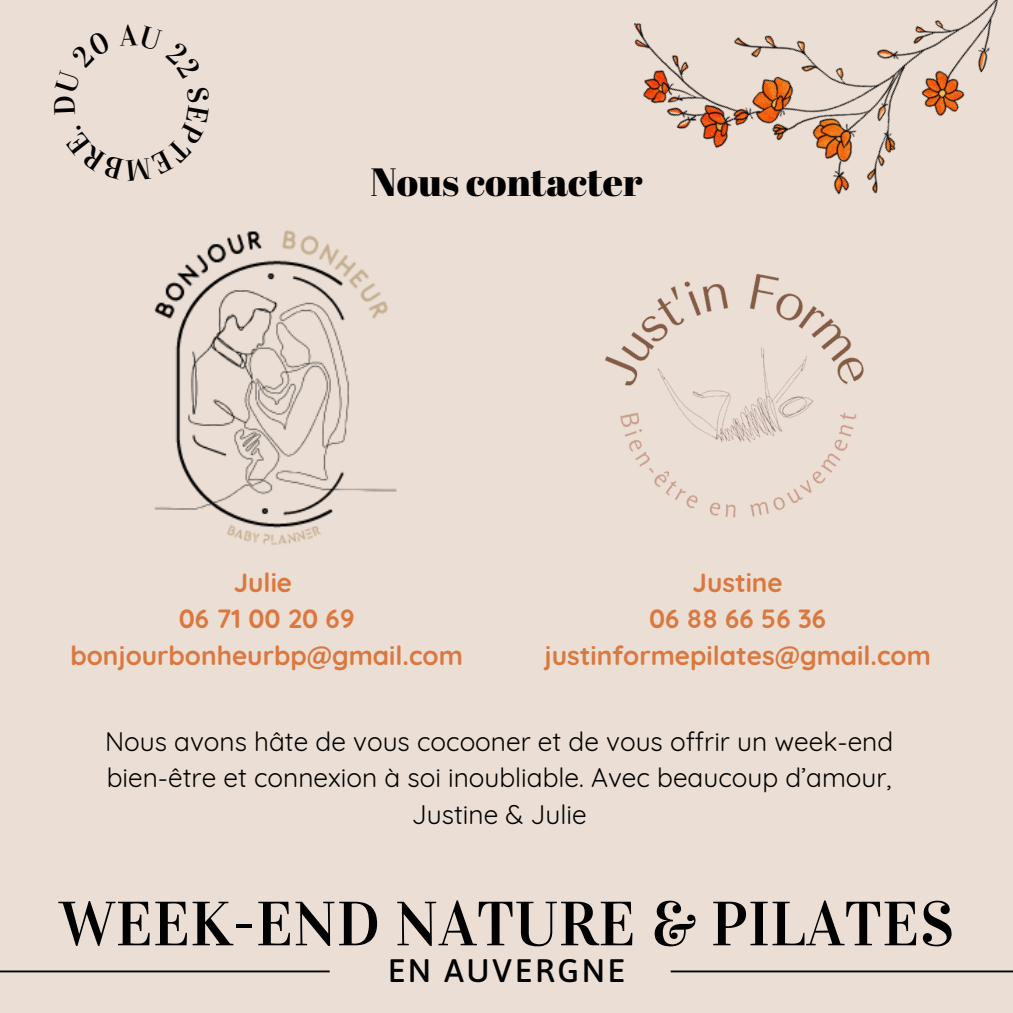
<style>
.page{position:relative;width:1013px;height:1013px;background:#fff}
.page>*{position:absolute;margin:0;border:0;box-sizing:border-box;transform-origin:0 0}
.t1{font:62.5px "Vidaloka";letter-spacing:.005em;color:#000}
.t2{font:39.38px "Abril Fatface";color:#000}
.t3{font:500 32.5px "Asap";letter-spacing:.075em;color:#000}
.t4{font:26.25px/36.5px "Quicksand";color:#000;text-align:center}
.t5{font:700 26.25px/36.5px "Quicksand";color:#da783f;text-align:center}
</style>
<div class="page">
<div style="left:0;top:0;width:1012px;height:1012px;background:#ebded4"></div>
<hr style="left:0;top:970px;width:330px;height:2px;background:#000">
<hr style="left:670px;top:970px;width:342px;height:2px;background:#000">
<img style="left:605px;top:273px;width:259px;height:245px">
<img style="left:154px;top:230px;width:243px;height:315px">
<img style="left:633px;top:0;width:365px;height:195px">
<h2 class="t2" style="left:370px;top:154px;width:273px">Nous contacter</h2>
<p class="t5" style="left:70px;top:563px;width:394px">Julie<br>06 71 00 20 69 bonjourbonheurbp@gmail.com</p>
<p class="t5" style="left:544px;top:563px;width:388px">Justine<br>06 88 66 56 36 justinformepilates@gmail.com</p>
<p class="t4" style="left:105px;top:722px;width:789px">Nous avons hâte de vous cocooner et de vous offrir un week-end bien-être et connexion à soi inoubliable. Avec beaucoup d’amour,<br>Justine &amp; Julie</p>
<p class="t1" style="left:59px;top:886px;width:896px">WEEK-END NATURE &amp; PILATES</p>
<h4 class="t3" style="left:387px;top:951px;width:239px">EN AUVERGNE</h4>
</div>
